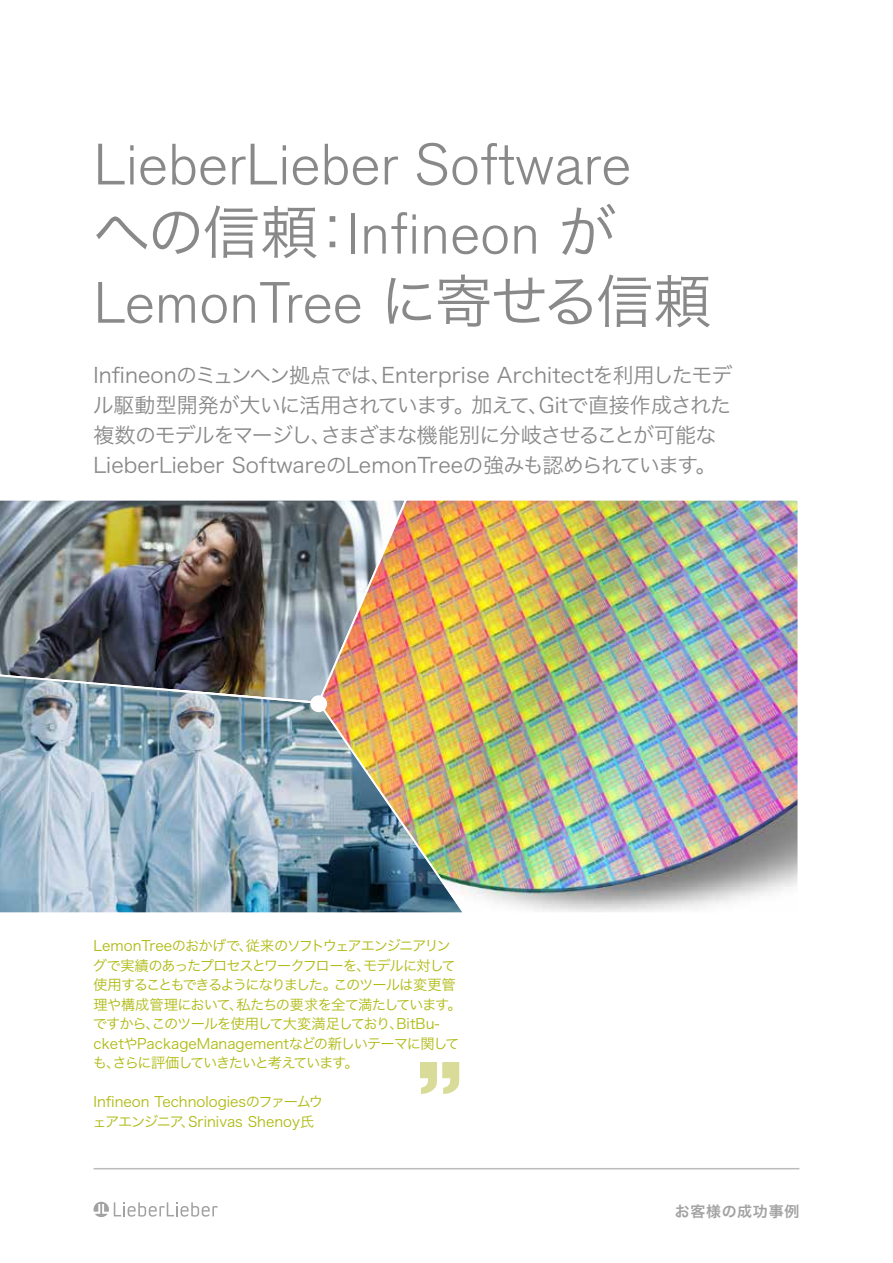
<style>
.page{position:relative;width:893px;height:1263px;background:#fff}
.page>*{position:absolute;margin:0;border:0;box-sizing:border-box;transform-origin:0 0}
.t1{font:300 57.6px/69.2px "Akzidenz Grotesk BE";color:#898989}
.t2{font:21px/30px "Hira Kaku Pro W3";letter-spacing:-.02em;color:#898989}
.t3{font:15px "Hira Kaku Pro W6";letter-spacing:.05em;color:#a3a2a2}
.t4{font:14.25px/19.5px "Hira Kaku Pro W3";letter-spacing:-.06em;color:#afba12}
.t5{font:14.25px/19.5px "Hira Kaku Pro W3";color:#afba12}
.s1{font-family:"Hira Kaku Pro W3";font-weight:400}
</style>
<div class="page">
<hr style="left:94px;top:1168px;width:705px;height:1px;background:#bcbbbb">
<svg style="left:94px;top:1202px;width:124px;height:15px"></svg>
<img style="left:0;top:500px;width:170px;height:155px">
<img style="left:0;top:655px;width:170px;height:258px">
<img style="left:170px;top:500px;width:628px;height:413px">
<div style="left:310px;top:695px;width:17px;height:17px;background:#fff;border-radius:50%"></div>
<svg style="left:420px;top:1062px;width:39px;height:32px"></svg>
<h1 class="t1" style="left:93px;top:131px;width:620px">LieberLieber Software<br><span class="s1">への信頼：</span>Infineon <span class="s1">が<br></span>LemonTree <span class="s1">に寄せる信頼</span></h1>
<h2 class="t2" style="left:93px;top:358px;width:641px">Infineonのミュンヘン拠点では、Enterprise Architectを利用したモデル駆動型開発が大いに活用されています。加えて、Gitで直接作成された複数のモデルをマージし、さまざまな機能別に分岐させることが可能なLieberLieber SoftwareのLemonTreeの強みも認められています。</h2>
<p class="t4" style="left:93px;top:935px;width:370px">LemonTreeのおかげで、従来のソフトウェアエンジニアリングで実績のあったプロセスとワークフローを、モデルに対して使用することもできるようになりました。このツールは変更管理や構成管理において、私たちの要求を全て満たしています。ですから、このツールを使用して大変満足しており、BitBu&shy;cketやPackageManagementなどの新しいテーマに関しても、さらに評価していきたいと考えています。</p>
<p class="t5" style="left:93px;top:1091px;width:232px">Infineon Technologiesのファームウェアエンジニア、Srinivas Shenoy氏</p>
<p class="t3" style="left:675px;top:1198px;width:126px">お客様の成功事例</p>
</div>
